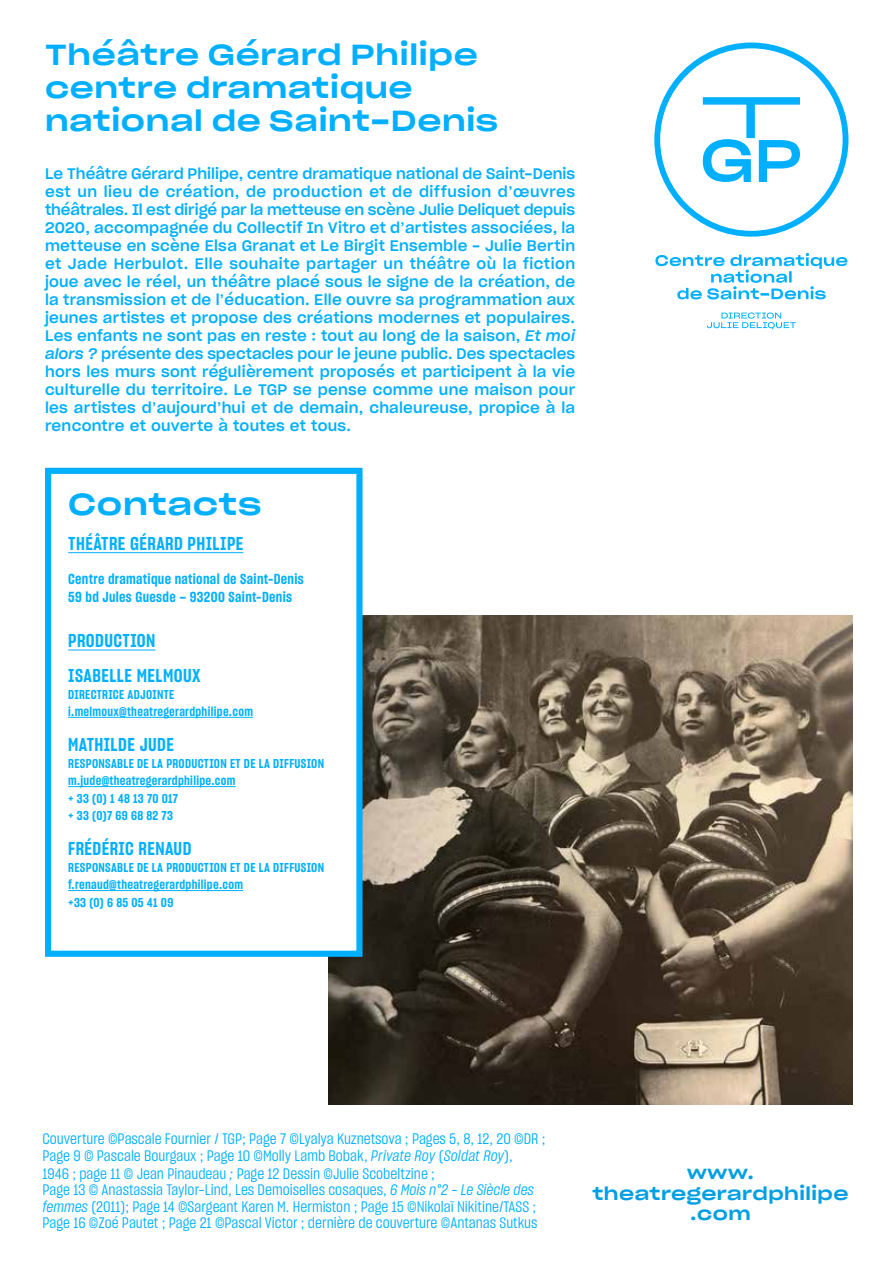
<style>
.page{position:relative;width:893px;height:1263px;background:#fff}
.page>*{position:absolute;margin:0;border:0;box-sizing:border-box;transform-origin:0 0}
.t1{font:30px "Sharp Grotesk Medium 25";letter-spacing:.03em;color:#00b0ff}
.t2{font:28.5px/33px "Sharp Grotesk Medium 25";letter-spacing:.025em;color:#00b0ff}
.t3{font:18.15px/34.7px "Sharp Grotesk Semi Bold 15";letter-spacing:.025em;color:#00b0ff}
.t4{font:17.85px/20.2px "Sharp Grotesk Medium 25";letter-spacing:.025em;color:#009fe3;text-align:center}
.t5{font:15px/18px "Sharp Grotesk Medium 20";letter-spacing:.02em;color:#00b0ff;text-align:justify}
.t6{font:15px/16.5px "Sharp Grotesk Book 15";color:#00b0ff}
.t7{font:14.1px/17.2px "Sharp Grotesk Semi Bold 15";letter-spacing:.025em;color:#00b0ff}
.t8{font:12.6px/17.2px "Sharp Grotesk Semi Bold 15";letter-spacing:.025em;color:#00b0ff}
.s1{font-family:"Sharp Grotesk Medium Italic 20"}
.s2{font-family:"Sharp Grotesk Book Italic 15"}
</style>
<div class="page">
<img style="left:329px;top:615px;width:523px;height:489px">
<div style="left:654px;top:43px;width:194px;height:194px;border:6px solid #00b0ff;border-radius:50%"></div>
<svg style="left:702px;top:97px;width:98px;height:85px"></svg>
<svg style="left:655px;top:253px;width:192px;height:46px"></svg>
<svg style="left:707px;top:312px;width:89px;height:17px"></svg>
<div style="left:48px;top:471px;width:311px;height:483px;background:#fff"></div>
<hr style="left:68px;top:552px;width:175px;height:1px;background:#00b0ff">
<hr style="left:68px;top:649px;width:87px;height:1px;background:#00b0ff">
<hr style="left:68px;top:717px;width:185px;height:1px;background:#00b0ff">
<hr style="left:68px;top:786px;width:168px;height:1px;background:#00b0ff">
<hr style="left:68px;top:890px;width:175px;height:1px;background:#00b0ff">
<div style="left:45px;top:468px;width:318px;height:489px;border:6px solid #00b0ff"></div>
<h2 class="t2" style="left:45px;top:36px;width:454px">Théâtre Gérard Philipe centre dramatique national de Saint-Denis</h2>
<p class="t5" style="left:45px;top:164px;width:532px">Le Théâtre Gérard Philipe, centre dramatique national de Saint-Denis est un lieu de création, de production et de diffusion d’œuvres théâtrales. Il est dirigé par la metteuse en scène Julie Deliquet depuis 2020, accompagnée du Collectif In Vitro et d’artistes associées, la metteuse en scène Elsa Granat et Le Birgit Ensemble - Julie Bertin et Jade Herbulot. Elle souhaite partager un théâtre où la fiction joue avec le réel, un théâtre placé sous le signe de la création, de la transmission et de l’éducation. Elle ouvre sa programmation aux jeunes artistes et propose des créations modernes et populaires.<br>Les enfants ne sont pas en reste : tout au long de la saison, <span class="s1">Et moi alors ?</span> présente des spectacles pour le jeune public. Des spectacles hors les murs sont régulièrement proposés et participent à la vie culturelle du territoire. Le TGP se pense comme une maison pour les artistes d’aujourd’hui et de demain, chaleureuse, propice à la rencontre et ouverte à toutes et tous.</p>
<h1 class="t1" style="left:68px;top:477px;width:195px">Contacts</h1>
<p class="t3" style="left:68px;top:525px;width:177px">THÉÂTRE GÉRARD PHILIPE</p>
<p class="t7" style="left:68px;top:570px;width:237px">Centre dramatique national de Saint-Denis<br>59 bd Jules Guesde — 93200 Saint-Denis</p>
<p class="t3" style="left:68px;top:622px;width:134px">PRODUCTION<br>ISABELLE MELMOUX</p>
<p class="t8" style="left:68px;top:685px;width:186px">DIRECTRICE ADJOINTE i.melmoux@theatregerardphilipe.com</p>
<p class="t3" style="left:68px;top:726px;width:107px">MATHILDE JUDE</p>
<p class="t8" style="left:68px;top:755px;width:257px">RESPONSABLE DE LA PRODUCTION ET DE LA DIFFUSION m.jude@theatregerardphilipe.com<br>+ 33 (0) 1 48 13 70 017<br>+ 33 (0)7 69 68 82 73</p>
<p class="t3" style="left:68px;top:830px;width:125px">FRÉDÉRIC RENAUD</p>
<p class="t8" style="left:68px;top:858px;width:257px">RESPONSABLE DE LA PRODUCTION ET DE LA DIFFUSION f.renaud@theatregerardphilipe.com<br>+33 (0) 6 85 05 41 09</p>
<p class="t6" style="left:43px;top:1130px;width:504px">Couverture ©Pascale Fournier / TGP; Page 7 ©Lyalya Kuznetsova ; Pages 5, 8, 12, 20 ©DR ;<br>Page 9 © Pascale Bourgaux ; Page 10 ©Molly Lamb Bobak, <span class="s2">Private Roy</span> (<span class="s2">Soldat Roy</span>),</p>
<p class="t6" style="left:43px;top:1165px;width:496px">1946 ; page 11 © Jean Pinaudeau <span class="s2">;</span> Page 12 Dessin ©Julie Scobeltzine ;<br>Page 13 © Anastassia Taylor-Lind, Les Demoiselles cosaques, <span class="s2">6 Mois n°2 - Le Siècle des femmes</span> (2011); Page 14 ©Sargeant Karen M. Hermiston ; Page 15 ©Nikolaï Nikitine/TASS ; Page 16 ©Zoé Pautet ; Page 21 ©Pascal Victor ; dernière de couverture ©Antanas Sutkus</p>
<p class="t4" style="left:592px;top:1161px;width:257px">www. theatregerardphilipe .com</p>
</div>
